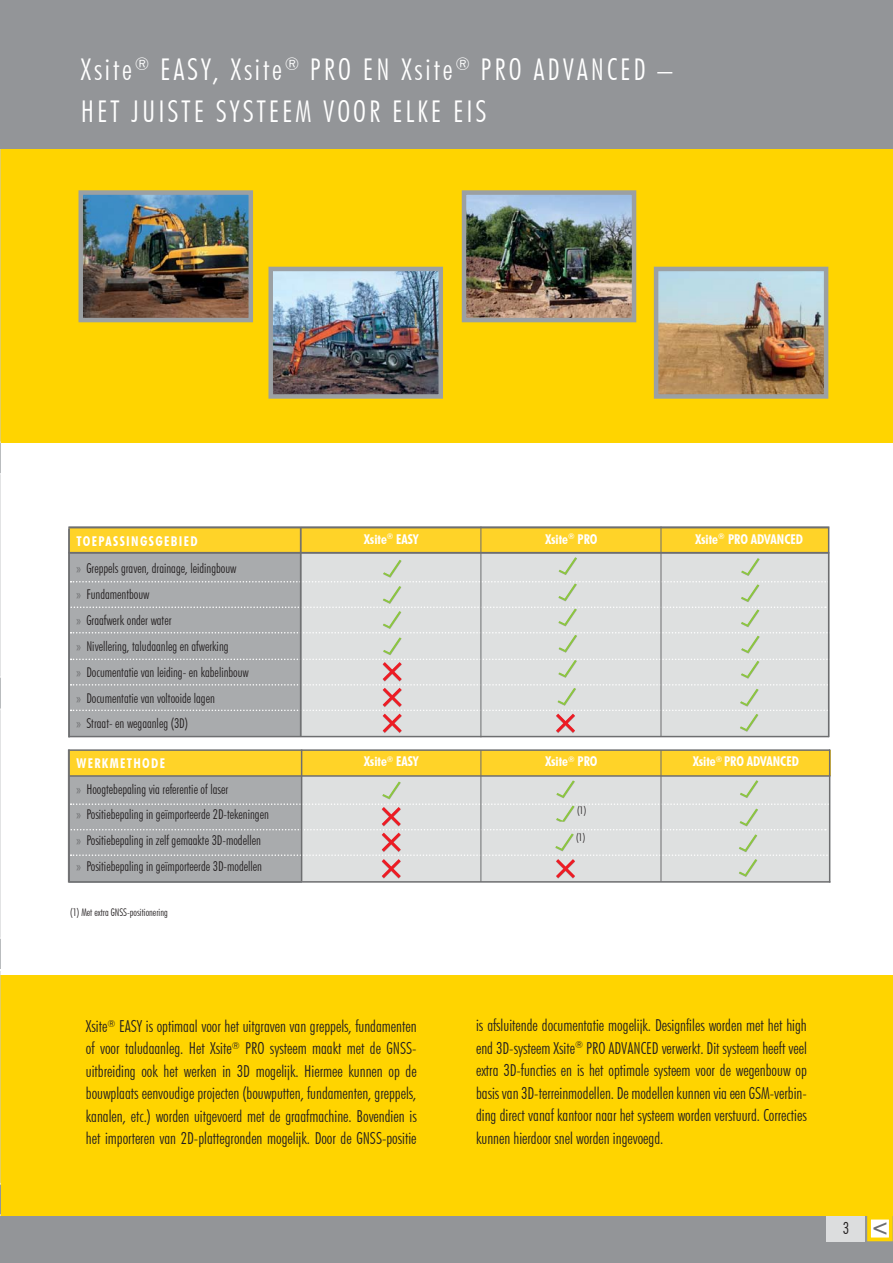
<style>
.page{position:relative;width:893px;height:1263px;background:#fff}
.page>*{position:absolute;margin:0;border:0;box-sizing:border-box;transform-origin:0 0}
.t1{font:300 condensed 30px/42px "Futura BT";letter-spacing:.1em;color:#fff}
.t2{font:700 condensed 22.5px "Futura BT";color:#6d6e70}
.t3{font:300 condensed 16.5px/22.5px "Futura BT";color:#231f20;text-align:justify}
.t4{font:300 condensed 13.5px/25.8px "Futura BT";color:#231f20}
.t5{font:700 condensed 13.5px "Futura BT";color:#fff}
.t6{font:700 condensed 13.5px "Futura BT";letter-spacing:.1em;color:#fff}
.t7{font:300 condensed 10.5px "Futura BT";color:#231f20}
.s1{color:#6d6e70}
</style>
<div class="page">
<div style="left:0;top:0;width:893px;height:149px;background:#939598"></div>
<div style="left:0;top:149px;width:893px;height:293px;background:#ffd400"></div>
<div style="left:0;top:1216px;width:893px;height:47px;background:#939598"></div>
<div style="left:827px;top:1216px;width:38px;height:25px;background:#dcddde"></div>
<div style="left:869px;top:1218px;width:22px;height:21px;background:#fff"></div>
<div style="left:867px;top:1216px;width:26px;height:25px;border:4px solid #ffd400"></div>
<img style="left:84px;top:195px;width:164px;height:122px">
<div style="left:79px;top:190px;width:174px;height:132px;border:4px solid #9ba0a3"></div>
<img style="left:467px;top:195px;width:164px;height:122px">
<div style="left:462px;top:190px;width:174px;height:132px;border:4px solid #9ba0a3"></div>
<img style="left:659px;top:272px;width:164px;height:122px">
<div style="left:654px;top:267px;width:174px;height:132px;border:4px solid #9ba0a3"></div>
<img style="left:273px;top:272px;width:165px;height:122px">
<div style="left:268px;top:267px;width:175px;height:132px;border:4px solid #9ba0a3"></div>
<div style="left:69px;top:553px;width:232px;height:183px;background:#a9abad"></div>
<div style="left:69px;top:527px;width:760px;height:25px;background:#ffd328"></div>
<div style="left:301px;top:553px;width:528px;height:184px;background:linear-gradient(to right,#d7d9d9,#d7d9d9)"></div>
<hr style="left:69px;top:553px;width:760px;height:1px;background:#6d6e70">
<hr style="left:69px;top:736px;width:760px;height:1px;background:#6d6e70">
<hr style="left:300px;top:528px;width:1px;height:208px;background:#6d6e70">
<hr style="left:828px;top:527px;width:1px;height:210px;background:#6d6e70">
<hr style="left:301px;top:527px;width:1px;height:210px;background:#6d6e70">
<hr style="left:480px;top:527px;width:1px;height:210px;background:#6d6e70">
<hr style="left:660px;top:527px;width:1px;height:210px;background:#6d6e70">
<div style="left:69px;top:776px;width:232px;height:107px;background:#a9abad"></div>
<div style="left:69px;top:750px;width:761px;height:26px;background:#ffd328"></div>
<div style="left:302px;top:777px;width:528px;height:105px;background:#dee0e0"></div>
<hr style="left:69px;top:775px;width:761px;height:2px;background:#6d6e70">
<hr style="left:301px;top:749px;width:1px;height:132px;background:#6d6e70">
<hr style="left:480px;top:750px;width:1px;height:132px;background:#6d6e70">
<hr style="left:660px;top:750px;width:1px;height:132px;background:#6d6e70">
<hr style="left:829px;top:749px;width:1px;height:134px;background:#6d6e70">
<hr style="left:68px;top:552px;width:761px;height:1px;background:#6d6e70">
<hr style="left:68px;top:527px;width:761px;height:1px;background:#6d6e70">
<hr style="left:68px;top:749px;width:762px;height:2px;background:#6d6e70">
<hr style="left:68px;top:528px;width:2px;height:209px;background:#6d6e70">
<hr style="left:68px;top:750px;width:2px;height:132px;background:#6d6e70">
<svg style="left:68px;top:557px;width:762px;height:176px"></svg>
<svg style="left:67px;top:780px;width:764px;height:103px"></svg>
<div style="left:0;top:975px;width:893px;height:241px;background:#ffd400"></div>
<h1 class="t1" style="left:81px;top:49px;width:593px">Xsite<sup>®</sup> EASY, Xsite<sup>®</sup> PRO EN Xsite<sup>®</sup> PRO ADVANCED –<br>HET JUISTE SYSTEEM VOOR ELKE EIS</h1>
<p class="t5" style="left:364px;top:531px;width:56px">Xsite<sup>®</sup> EASY</p>
<p class="t5" style="left:545px;top:531px;width:54px">Xsite<sup>®</sup> PRO</p>
<p class="t5" style="left:695px;top:531px;width:109px">Xsite<sup>®</sup> PRO ADVANCED</p>
<p class="t6" style="left:76px;top:533px;width:123px">TOEPASSINGSGEBIED</p>
<p class="t5" style="left:735px;top:533px;width:58px">Xsite® PRO</p>
<p class="t4" style="left:76px;top:555px;width:174px"><span class="s1">»</span> Greppels graven, drainage, leidingbouw<br><span class="s1">»</span> Fundamentbouw<br><span class="s1">»</span> Graafwerk onder water<br><span class="s1">»</span> Nivellering, taludaanleg en afwerking<br><span class="s1">»</span> Documentatie van leiding- en kabelinbouw <span class="s1">»</span> Documentatie van voltooide lagen<br><span class="s1">»</span> Straat- en wegaanleg (3D)</p>
<p class="t5" style="left:364px;top:753px;width:56px">Xsite<sup>®</sup> EASY</p>
<p class="t5" style="left:545px;top:753px;width:54px">Xsite<sup>®</sup> PRO</p>
<p class="t5" style="left:693px;top:753px;width:107px">Xsite<sup>®</sup> PRO ADVANCED</p>
<p class="t6" style="left:76px;top:755px;width:90px">WERKMETHODE</p>
<p class="t5" style="left:735px;top:755px;width:58px">Xsite® PRO</p>
<p class="t4" style="left:76px;top:776px;width:194px"><span class="s1">»</span> Hoogtebepaling via referentie of laser<br><span class="s1">»</span> Positiebepaling in geïmporteerde 2D-tekeningen <span class="s1">»</span> Positiebepaling in zelf gemaakte 3D-modellen <span class="s1">»</span> Positiebepaling in geïmporteerde 3D-modellen</p>
<p class="t7" style="left:577px;top:804px;width:11px">(1)</p>
<p class="t7" style="left:576px;top:831px;width:11px">(1)</p>
<p class="t7" style="left:70px;top:906px;width:99px">(1) Met extra GNSS-positionering</p>
<p class="t3" style="left:86px;top:1015px;width:332px">Xsite<sup>®</sup> EASY is optimaal voor het uitgraven van greppels, fundamenten of voor taludaanleg. Het Xsite<sup>®</sup> PRO systeem maakt met de GNSS&shy;uitbreiding ook het werken in 3D mogelijk. Hiermee kunnen op de bouwplaats eenvoudige projecten (bouwputten, fundamenten, greppels, kanalen, etc.) worden uitgevoerd met de graafmachine. Bovendien is het importeren van 2D-plattegronden mogelijk. Door de GNSS-positie</p>
<p class="t3" style="left:476px;top:1014px;width:332px">is afsluitende documentatie mogelijk. Designfiles worden met het high end 3D-systeem Xsite<sup>®</sup> PRO ADVANCED verwerkt. Dit systeem heeft veel extra 3D-functies en is het optimale systeem voor de wegenbouw op basis van 3D-terreinmodellen. De modellen kunnen via een GSM-verbin&shy;ding direct vanaf kantoor naar het systeem worden verstuurd. Correcties kunnen hierdoor snel worden ingevoegd.</p>
<p class="t3" style="left:843px;top:1217px;width:8px">3</p>
<h2 class="t2" style="left:889px;top:1244px;width:20px;rotate:-180deg">&gt;</h2>
</div>
